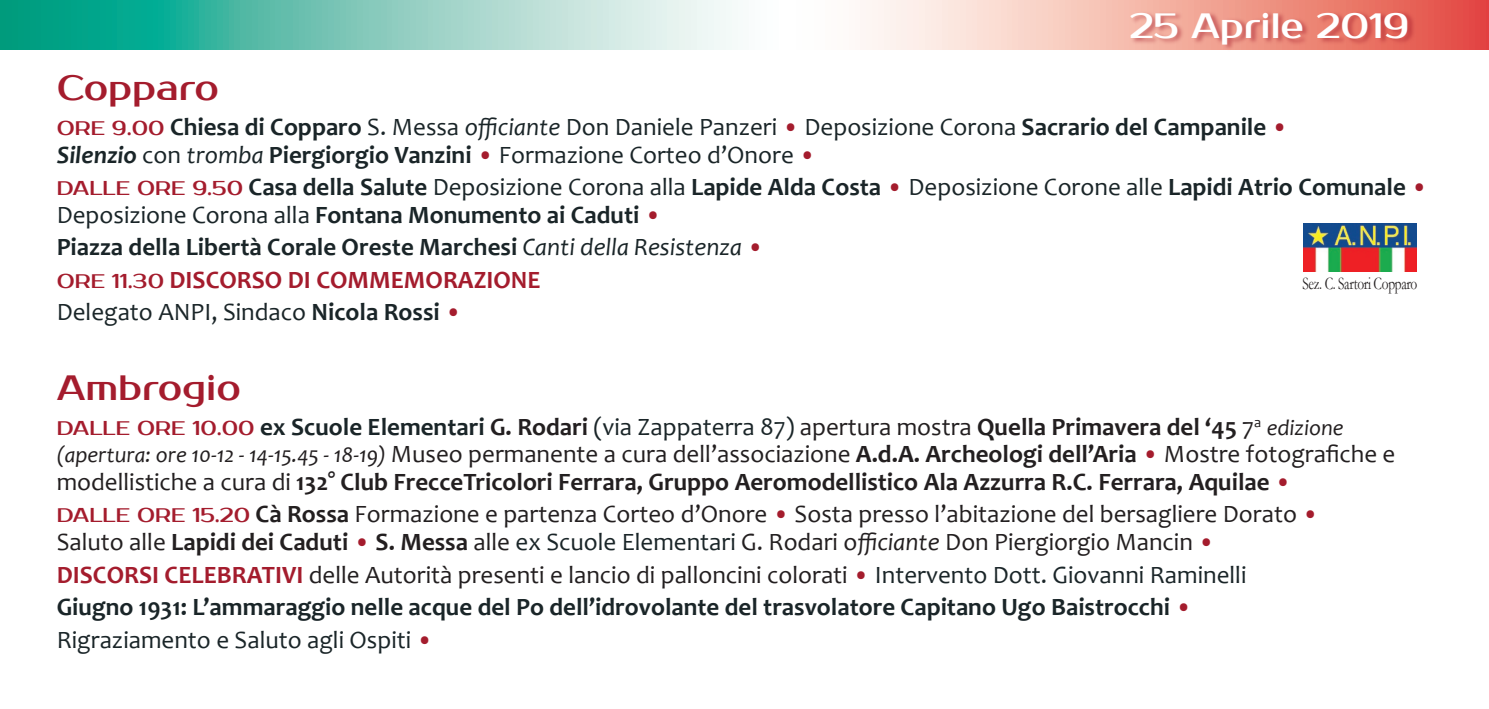
<style>
.page{position:relative;width:1489px;height:709px;background:#fff}
.page>*{position:absolute;margin:0;border:0;box-sizing:border-box;transform-origin:0 0}
.t1{font:35px "Prosto One";color:#a41c2d}
.t2{font:35px "Prosto One";color:#fff}
.t3{font:700 25px/27.5px "Candara";color:#231f20}
.t4{font:700 25px/27.5px "Candara";color:#1a2528}
.t5{font:25px "Candara";color:#231f20}
.t6{font:25px "Candara";color:#1a2528}
.t7{font:700 25px "Candara";color:#a41c2d}
.t8{font:17.75px "Garamond";letter-spacing:-.025em;color:#231f20;scale:.75 1}
.s1{font-family:"Prosto One";font-size:20px;color:#a41c2d}
.s2{font-weight:700}
.s3{font-style:italic}
.s4{color:#a41c2d}
.s5{font-weight:700;font-style:italic}
.s6{font-family:"Prosto One";font-weight:400;font-size:20px;color:#a41c2d}
.s7{font-weight:400}
.s8{font-weight:400;color:#a41c2d}
.s9{font-weight:400;font-style:italic}
.s10{font-family:"Prosto One";font-weight:400;font-size:20px}
.s11{color:#1a2528}
.s12{font-weight:400;color:#1a2528}
.s13{font-weight:400;font-style:italic;font-size:22.5px}
.s14{font-weight:700;color:#a41c2d}
</style>
<div class="page">
<svg style="left:0;top:0;width:1488px;height:50px;background:#acc8bd"></svg>
<img style="left:1303px;top:223px;width:113px;height:48px">
<div style="left:1128px;top:10px;width:287px;height:42px;background:#a41c2d;opacity:.5"></div>
<p class="t2" style="left:1129px;top:5px;width:281px">25 Aprile 2019</p>
<p class="t1" style="left:57px;top:67px;width:164px">Copparo</p>
<p class="t6" style="left:57px;top:111px;width:1232px"><span class="s1">ORE 9.00</span> <span class="s2">Chiesa di Copparo</span> S. Messa <span class="s3">officiante</span> Don Daniele Panzeri <span class="s4">•</span> Deposizione Corona <span class="s2">Sacrario del Campanile</span> <span class="s4">•</span></p>
<p class="t6" style="left:57px;top:139px;width:760px"><span class="s5">Silenzio</span> con <span class="s3">tromba</span> <span class="s2">Piergiorgio Vanzini</span> <span class="s4">•</span> Formazione Corteo d’Onore <span class="s4">•</span></p>
<p class="t4" style="left:57px;top:173px;width:1372px"><span class="s6">DALLE ORE 9.50</span> Casa della Salute <span class="s7">Deposizione Corona alla</span> Lapide Alda Costa <span class="s8">•</span> <span class="s7">Deposizione Corone alle</span> Lapidi Atrio Comunale <span class="s8">•<br></span><span class="s7">Deposizione Corona alla</span> Fontana Monumento ai Caduti <span class="s8">•</span></p>
<p class="t4" style="left:57px;top:233px;width:708px">Piazza della Libertà Corale Oreste Marchesi <span class="s9">Canti della Resistenza</span> <span class="s8">•</span></p>
<p class="t7" style="left:57px;top:264px;width:485px"><span class="s10">ORE 11.30</span> DISCORSO DI COMMEMORAZIONE</p>
<p class="t6" style="left:57px;top:296px;width:406px">Delegato ANPI, Sindaco <span class="s2">Nicola Rossi</span> <span class="s4">•</span></p>
<p class="t8" style="left:1302px;top:271px;width:155px">Sez. C. Sartori Copparo</p>
<p class="t1" style="left:57px;top:367px;width:186px">Ambrogio</p>
<p class="t3" style="left:57px;top:413px;width:1339px"><span class="s6">DALLE ORE 10.00</span> <span class="s11">ex Scuole Elementari</span> G. Rodari <span class="s12">(via Zappaterra 87)</span> <span class="s7">apertura mostra</span> Quella Primavera del ‘45 <span class="s7">7</span><sup>a</sup> <span class="s13">edizione (apertura: ore 10-12 - 14-15.45 - 18-19)</span> <span class="s7">Museo permanente a cura dell’associazione</span> A.d.A. Archeologi dell’Aria <span class="s8">•</span> <span class="s7">Mostre fotografiche e modellistiche a cura di</span> 132° Club FrecceTricolori Ferrara, Gruppo Aeromodellistico Ala Azzurra R.C. Ferrara, Aquilae <span class="s8">•</span></p>
<p class="t5" style="left:57px;top:498px;width:1263px"><span class="s1">DALLE ORE 15.20</span> <span class="s2">Cà Rossa</span> Formazione e partenza Corteo d’Onore <span class="s4">•</span> Sosta presso l’abitazione del bersagliere Dorato <span class="s4">•</span></p>
<p class="t5" style="left:57px;top:526px;width:1159px">Saluto alle <span class="s2">Lapidi dei Caduti</span> <span class="s4">•</span> <span class="s2">S. Messa</span> alle <span class="s11">ex Scuole Elementari</span> G. Rodari o<span class="s3">fficiante</span> Don Piergiorgio Mancin <span class="s4">•</span></p>
<p class="t5" style="left:57px;top:558px;width:1191px"><span class="s14">DISCORSI CELEBRATIVI</span> delle Autorità presenti e lancio di palloncini colorati <span class="s4">•</span> <span class="s11">Intervento Dott. Giovanni Raminelli</span></p>
<p class="t4" style="left:57px;top:593px;width:1136px">Giugno 1931: L’ammaraggio nelle acque del Po dell’idrovolante del trasvolatore Capitano Ugo Baistrocchi <span class="s8">•</span></p>
<p class="t6" style="left:57px;top:623px;width:378px">Rigraziamento e Saluto agli Ospiti <span class="s4">•</span></p>
</div>
